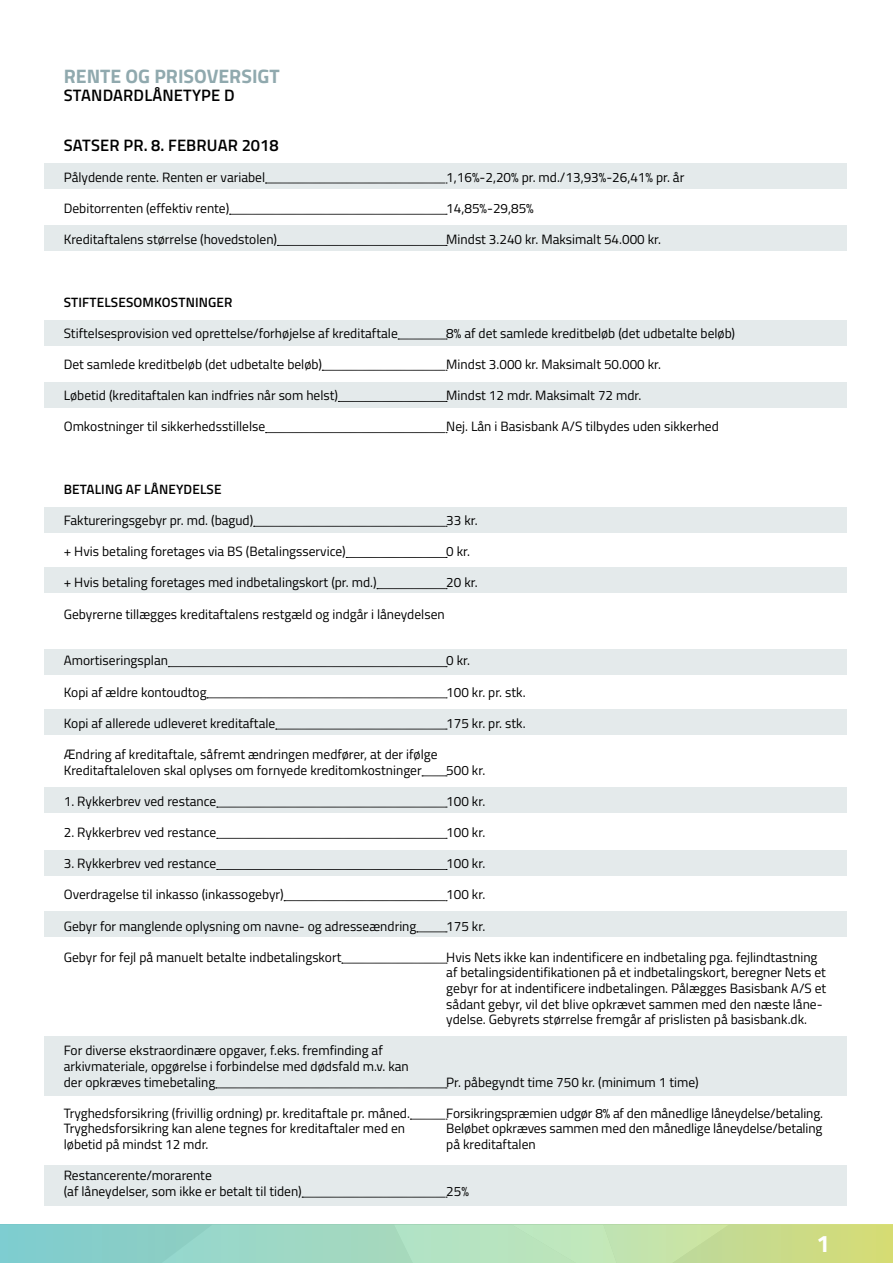
<style>
.page{position:relative;width:893px;height:1263px;background:#fff}
.page>*{position:absolute;margin:0;border:0;box-sizing:border-box;transform-origin:0 0}
.t1{font:700 24px "Titillium Web";color:#fff}
.t2{font:700 19.5px "Titillium Web";color:#90a9ae}
.t3{font:600 16.5px "Titillium Web";letter-spacing:.01em;color:#000}
.t4{font:13.5px/15.6px "Titillium Web";color:#000}
.t5{font:600 13.5px "Titillium Web";letter-spacing:.01em;color:#000}
</style>
<div class="page">
<svg style="left:0;top:1225px;width:893px;height:38px;background:#acdab4"></svg>
<div style="left:44px;top:163px;width:802px;height:26px;background:#e4eaeb"></div>
<div style="left:44px;top:320px;width:802px;height:26px;background:#e4eaeb"></div>
<div style="left:44px;top:507px;width:802px;height:26px;background:#e4eaeb"></div>
<div style="left:44px;top:568px;width:802px;height:25px;background:#e4eaeb"></div>
<div style="left:44px;top:649px;width:802px;height:25px;background:#e4eaeb"></div>
<div style="left:44px;top:709px;width:802px;height:26px;background:#e4eaeb"></div>
<div style="left:44px;top:788px;width:802px;height:25px;background:#e4eaeb"></div>
<div style="left:44px;top:850px;width:802px;height:25px;background:#e4eaeb"></div>
<div style="left:44px;top:911px;width:802px;height:26px;background:#e4eaeb"></div>
<div style="left:44px;top:1165px;width:802px;height:40px;background:#e4eaeb"></div>
<div style="left:44px;top:1036px;width:802px;height:59px;background:#e4eaeb"></div>
<div style="left:44px;top:225px;width:802px;height:26px;background:#e4eaeb"></div>
<div style="left:44px;top:383px;width:802px;height:25px;background:#e4eaeb"></div>
<svg style="left:265px;top:183px;width:182px;height:1px"></svg>
<svg style="left:229px;top:214px;width:218px;height:1px"></svg>
<svg style="left:277px;top:245px;width:170px;height:1px"></svg>
<svg style="left:398px;top:339px;width:49px;height:1px"></svg>
<svg style="left:322px;top:370px;width:125px;height:1px"></svg>
<svg style="left:338px;top:401px;width:109px;height:1px"></svg>
<svg style="left:265px;top:432px;width:182px;height:1px"></svg>
<svg style="left:254px;top:526px;width:193px;height:1px"></svg>
<svg style="left:346px;top:557px;width:101px;height:1px"></svg>
<svg style="left:377px;top:588px;width:70px;height:1px"></svg>
<svg style="left:168px;top:666px;width:279px;height:1px"></svg>
<svg style="left:207px;top:698px;width:240px;height:1px"></svg>
<svg style="left:276px;top:729px;width:171px;height:1px"></svg>
<svg style="left:422px;top:776px;width:25px;height:1px"></svg>
<svg style="left:217px;top:807px;width:230px;height:1px"></svg>
<svg style="left:217px;top:838px;width:230px;height:1px"></svg>
<svg style="left:217px;top:869px;width:230px;height:1px"></svg>
<svg style="left:284px;top:900px;width:163px;height:1px"></svg>
<svg style="left:417px;top:932px;width:30px;height:1px"></svg>
<svg style="left:342px;top:963px;width:105px;height:1px"></svg>
<svg style="left:216px;top:1088px;width:231px;height:1px"></svg>
<svg style="left:410px;top:1119px;width:37px;height:1px"></svg>
<svg style="left:302px;top:1197px;width:145px;height:1px"></svg>
<h2 class="t2" style="left:64px;top:61px;width:217px">RENTE OG PRISOVERSIGT</h2>
<p class="t3" style="left:64px;top:83px;width:172px">STANDARDLÅNETYPE D</p>
<p class="t3" style="left:64px;top:132px;width:216px">SATSER PR. 8. FEBRUAR 2018</p>
<p class="t4" style="left:64px;top:169px;width:203px">Pålydende rente. Renten er variabel</p>
<p class="t4" style="left:446px;top:169px;width:240px">1,16%-2,20% pr. md./13,93%-26,41% pr. år</p>
<p class="t4" style="left:64px;top:200px;width:167px">Debitorrenten (effektiv rente)</p>
<p class="t4" style="left:446px;top:200px;width:89px">14,85%-29,85%</p>
<p class="t4" style="left:64px;top:231px;width:215px">Kreditaftalens størrelse (hovedstolen)</p>
<p class="t4" style="left:446px;top:231px;width:216px">Mindst 3.240 kr. Maksimalt 54.000 kr.</p>
<p class="t5" style="left:64px;top:292px;width:170px">STIFTELSESOMKOSTNINGER</p>
<p class="t4" style="left:64px;top:325px;width:336px">Stiftelsesprovision ved oprettelse/forhøjelse af kreditaftale</p>
<p class="t4" style="left:446px;top:325px;width:290px">8% af det samlede kreditbeløb (det udbetalte beløb)</p>
<p class="t4" style="left:64px;top:356px;width:260px">Det samlede kreditbeløb (det udbetalte beløb)</p>
<p class="t4" style="left:446px;top:356px;width:216px">Mindst 3.000 kr. Maksimalt 50.000 kr.</p>
<p class="t4" style="left:64px;top:387px;width:276px">Løbetid (kreditaftalen kan indfries når som helst)</p>
<p class="t4" style="left:446px;top:387px;width:197px">Mindst 12 mdr. Maksimalt 72 mdr.</p>
<p class="t4" style="left:64px;top:418px;width:203px">Omkostninger til sikkerhedsstillelse</p>
<p class="t4" style="left:446px;top:418px;width:274px">Nej. Lån i Basisbank A/S tilbydes uden sikkerhed</p>
<p class="t5" style="left:64px;top:479px;width:159px">BETALING AF LÅNEYDELSE</p>
<p class="t4" style="left:64px;top:512px;width:191px">Faktureringsgebyr pr. md. (bagud)</p>
<p class="t4" style="left:446px;top:512px;width:33px">33 kr.</p>
<p class="t4" style="left:64px;top:543px;width:284px">+ Hvis betaling foretages via BS (Betalingsservice)</p>
<p class="t4" style="left:446px;top:543px;width:25px">0 kr.</p>
<p class="t4" style="left:64px;top:574px;width:314px">+ Hvis betaling foretages med indbetalingskort (pr. md.)</p>
<p class="t4" style="left:446px;top:574px;width:33px">20 kr.</p>
<p class="t4" style="left:64px;top:605px;width:382px">Gebyrerne tillægges kreditaftalens restgæld og indgår i låneydelsen</p>
<p class="t4" style="left:64px;top:652px;width:106px">Amortiseringsplan</p>
<p class="t4" style="left:446px;top:652px;width:25px">0 kr.</p>
<p class="t4" style="left:64px;top:683px;width:144px">Kopi af ældre kontoudtog</p>
<p class="t4" style="left:446px;top:683px;width:81px">100 kr. pr. stk.</p>
<p class="t4" style="left:64px;top:715px;width:213px">Kopi af allerede udleveret kreditaftale</p>
<p class="t4" style="left:446px;top:715px;width:81px">175 kr. pr. stk.</p>
<p class="t4" style="left:64px;top:746px;width:375px">Ændring af kreditaftale, såfremt ændringen medfører, at der ifølge<br>Kreditaftaleloven skal oplyses om fornyede kreditomkostninger</p>
<p class="t4" style="left:446px;top:761px;width:40px">500 kr.</p>
<p class="t4" style="left:64px;top:793px;width:154px">1. Rykkerbrev ved restance</p>
<p class="t4" style="left:446px;top:793px;width:40px">100 kr.</p>
<p class="t4" style="left:64px;top:824px;width:154px">2. Rykkerbrev ved restance</p>
<p class="t4" style="left:446px;top:824px;width:40px">100 kr.</p>
<p class="t4" style="left:64px;top:855px;width:154px">3. Rykkerbrev ved restance</p>
<p class="t4" style="left:446px;top:855px;width:40px">100 kr.</p>
<p class="t4" style="left:64px;top:886px;width:222px">Overdragelse til inkasso (inkassogebyr)</p>
<p class="t4" style="left:446px;top:886px;width:40px">100 kr.</p>
<p class="t4" style="left:64px;top:917px;width:354px">Gebyr for manglende oplysning om navne- og adresseændring</p>
<p class="t4" style="left:446px;top:917px;width:40px">175 kr.</p>
<p class="t4" style="left:64px;top:949px;width:279px">Gebyr for fejl på manuelt betalte indbetalingskort</p>
<p class="t4" style="left:446px;top:949px;width:382px">Hvis Nets ikke kan indentificere en indbetaling pga. fejlindtastning af betalingsidentifikationen på et indbetalingskort, beregner Nets et gebyr for at indentificere indbetalingen. Pålægges Basisbank A/S et sådant gebyr, vil det blive opkrævet sammen med den næste låne&shy;ydelse. Gebyrets størrelse fremgår af prislisten på basisbank.dk.</p>
<p class="t4" style="left:64px;top:1042px;width:347px">For diverse ekstraordinære opgaver, f.eks. fremfinding af arkivmateriale, opgørelse i forbindelse med dødsfald m.v. kan der opkræves timebetaling</p>
<p class="t4" style="left:446px;top:1073px;width:254px">Pr. påbegyndt time 750 kr. (minimum 1 time)</p>
<p class="t4" style="left:64px;top:1105px;width:348px">Tryghedsforsikring (frivillig ordning) pr. kreditaftale pr. måned.</p>
<p class="t4" style="left:446px;top:1105px;width:378px">Forsikringspræmien udgør 8% af den månedlige låneydelse/betaling.</p>
<p class="t4" style="left:64px;top:1120px;width:343px">Tryghedsforsikring kan alene tegnes for kreditaftaler med en</p>
<p class="t4" style="left:446px;top:1120px;width:378px">Beløbet opkræves sammen med den månedlige låneydelse/betaling</p>
<p class="t4" style="left:64px;top:1136px;width:146px">løbetid på mindst 12 mdr.</p>
<p class="t4" style="left:446px;top:1136px;width:91px">på kreditaftalen</p>
<p class="t4" style="left:64px;top:1167px;width:240px">Restancerente/morarente<br>(af låneydelser, som ikke er betalt til tiden)</p>
<p class="t4" style="left:446px;top:1183px;width:24px">25%</p>
<h1 class="t1" style="left:817px;top:1225px;width:15px">1</h1>
</div>
